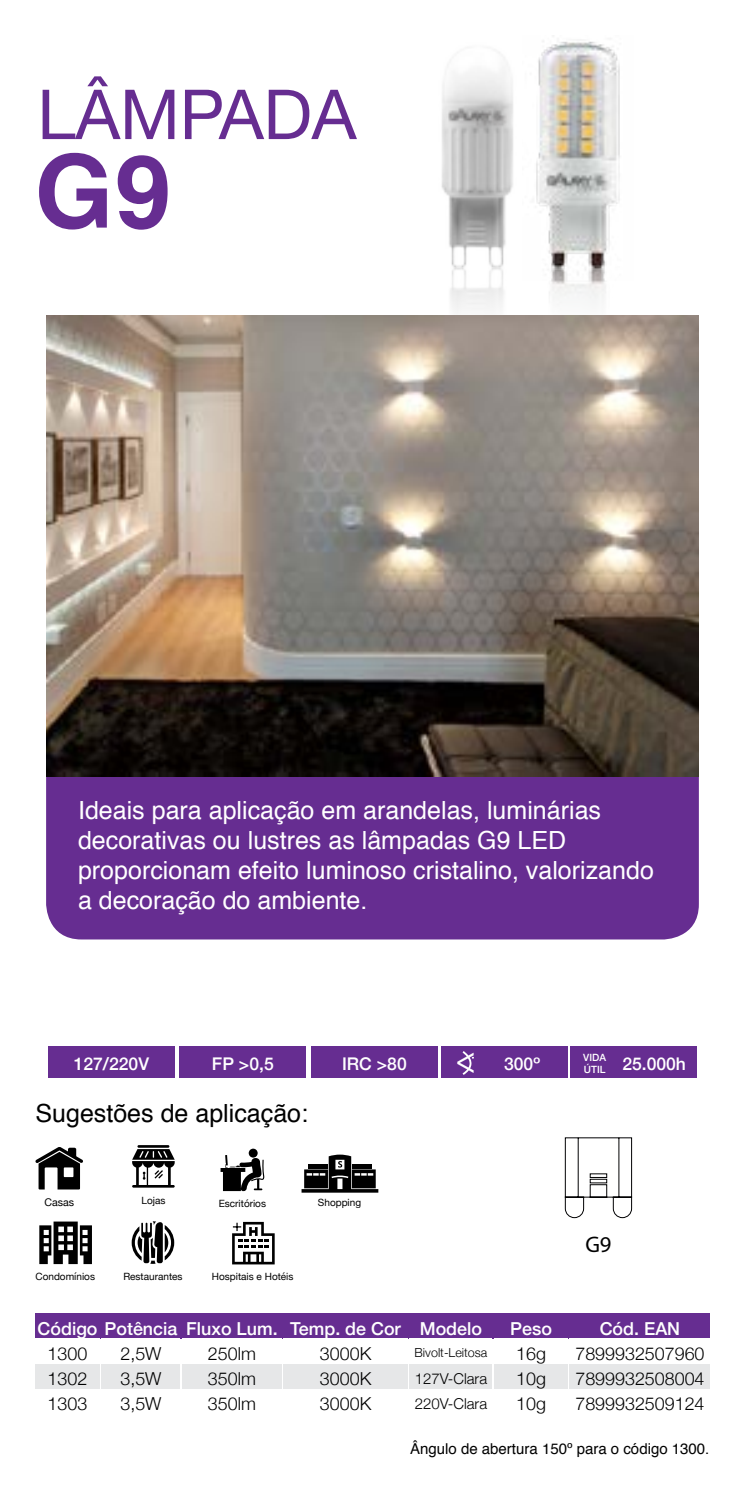
<style>
.page{position:relative;width:745px;height:1489px;background:#fff}
.page>*{position:absolute;margin:0;border:0;box-sizing:border-box;transform-origin:0 0}
.t1{font:700 101.25px "Helvetica";color:#662d91}
.t2{font:69px "Helvetica Neue";letter-spacing:-.005em;color:#662d91}
.t3{font:38.25px "Myriad Pro";color:#fff;scale:.92 1}
.t4{font:25px/30px "Helvetica";color:#fff}
.t5{font:25px "Helvetica";color:#000}
.t6{font:22.5px "Proxima Nova";color:#000}
.t7{font:300 17.75px "Helvetica Neue";color:#000}
.t8{font:500 17.75px "Helvetica Neue";color:#fff}
.t9{font:500 17.5px "Helvetica Neue";color:#fff}
.t10{font:15px "Helvetica";color:#000}
.t11{font:300 15px "Helvetica Neue";color:#000}
.t12{font:300 12.5px "Helvetica Neue";color:#000}
.t13{font:10.5px "Helvetica Neue";color:#000}
.t14{font:10px "Helvetica Neue";color:#000}
.t15{font:500 10px "Helvetica Neue";color:#fff}
</style>
<div class="page">
<div style="left:48px;top:1045px;width:127px;height:32px;background:#662d91"></div>
<div style="left:179px;top:1045px;width:127px;height:32px;background:#662d91"></div>
<div style="left:311px;top:1045px;width:126px;height:32px;background:#662d91"></div>
<div style="left:440px;top:1045px;width:127px;height:32px;background:#662d91"></div>
<div style="left:570px;top:1045px;width:126px;height:32px;background:#662d91"></div>
<svg style="left:462px;top:1051px;width:12px;height:24px"></svg>
<div style="left:36px;top:1313px;width:673px;height:25px;background:#662d91"></div>
<svg style="left:564px;top:1137px;width:67px;height:80px"></svg>
<svg style="left:301px;top:1154px;width:77px;height:38px"></svg>
<div style="left:46px;top:721px;width:652px;height:218px;background:#662d91;border-radius:35px"></div>
<img style="left:441px;top:52px;width:72px;height:208px">
<img style="left:450px;top:260px;width:54px;height:53px">
<img style="left:536px;top:35px;width:84px;height:219px">
<img style="left:549px;top:254px;width:57px;height:47px">
<img style="left:46px;top:315px;width:652px;height:461px">
<div style="left:569px;top:1363px;width:140px;height:25px;background:#e6e7e8"></div>
<div style="left:101px;top:1363px;width:79px;height:25px;background:#e6e7e8"></div>
<div style="left:494px;top:1363px;width:73px;height:25px;background:#e6e7e8"></div>
<div style="left:409px;top:1363px;width:83px;height:25px;background:#e6e7e8"></div>
<div style="left:182px;top:1363px;width:99px;height:25px;background:#e6e7e8"></div>
<div style="left:283px;top:1363px;width:124px;height:25px;background:#e6e7e8"></div>
<div style="left:35px;top:1363px;width:64px;height:25px;background:#e6e7e8"></div>
<svg style="left:35px;top:1147px;width:48px;height:42px"></svg>
<svg style="left:132px;top:1145px;width:43px;height:42px"></svg>
<svg style="left:220px;top:1148px;width:44px;height:43px"></svg>
<svg style="left:39px;top:1221px;width:53px;height:42px"></svg>
<svg style="left:132px;top:1221px;width:42px;height:42px"></svg>
<svg style="left:232px;top:1221px;width:42px;height:43px"></svg>
<h2 class="t2" style="left:37px;top:65px;width:320px">LÂMPADA</h2>
<h1 class="t1" style="left:35px;top:110px;width:138px">G9</h1>
<p class="t4" style="left:78px;top:796px;width:577px">Ideais para aplicação em arandelas, luminárias decorativas ou lustres as lâmpadas G9 LED proporcionam efeito luminoso cristalino, valorizando a decoração do ambiente.</p>
<h3 class="t3" style="left:454px;top:1036px;width:24px">&lt;</h3>
<p class="t15" style="left:583px;top:1061px;width:23px">ÚTIL</p>
<p class="t15" style="left:583px;top:1049px;width:24px">VIDA</p>
<p class="t9" style="left:74px;top:1050px;width:77px">127/220V</p>
<p class="t9" style="left:212px;top:1050px;width:63px">FP &gt;0,5</p>
<p class="t9" style="left:342px;top:1050px;width:66px">IRC &gt;80</p>
<p class="t9" style="left:504px;top:1050px;width:37px">300º</p>
<p class="t9" style="left:622px;top:1050px;width:65px">25.000h</p>
<p class="t5" style="left:35px;top:1094px;width:274px">Sugestões de aplicação:</p>
<p class="t13" style="left:44px;top:1194px;width:31px">Casas</p>
<p class="t14" style="left:141px;top:1192px;width:25px">Lojas</p>
<p class="t14" style="left:219px;top:1196px;width:49px">Escritórios</p>
<p class="t14" style="left:318px;top:1194px;width:45px">Shopping</p>
<p class="t14" style="left:35px;top:1268px;width:61px">Condomínios</p>
<p class="t14" style="left:123px;top:1268px;width:61px">Restaurantes</p>
<p class="t14" style="left:212px;top:1268px;width:83px">Hospitais e Hotéis</p>
<p class="t6" style="left:585px;top:1230px;width:28px">G9</p>
<p class="t8" style="left:38px;top:1314px;width:445px">Código Potência Fluxo Lum. Temp. de Cor Modelo</p>
<p class="t8" style="left:510px;top:1314px;width:43px">Peso</p>
<p class="t8" style="left:599px;top:1314px;width:82px">Cód. EAN</p>
<p class="t7" style="left:48px;top:1339px;width:41px">1300</p>
<p class="t7" style="left:48px;top:1389px;width:41px">1303</p>
<p class="t7" style="left:48px;top:1364px;width:41px">1302</p>
<p class="t7" style="left:120px;top:1339px;width:43px">2,5W</p>
<p class="t7" style="left:120px;top:1389px;width:43px">3,5W</p>
<p class="t7" style="left:120px;top:1364px;width:43px">3,5W</p>
<p class="t7" style="left:208px;top:1339px;width:49px">250lm</p>
<p class="t7" style="left:208px;top:1389px;width:49px">350lm</p>
<p class="t7" style="left:208px;top:1364px;width:49px">350lm</p>
<p class="t7" style="left:320px;top:1339px;width:53px">3000K</p>
<p class="t7" style="left:320px;top:1389px;width:53px">3000K</p>
<p class="t7" style="left:320px;top:1364px;width:53px">3000K</p>
<p class="t12" style="left:414px;top:1342px;width:74px">Bivolt-Leitosa</p>
<p class="t11" style="left:414px;top:1366px;width:74px">127V-Clara</p>
<p class="t11" style="left:414px;top:1391px;width:74px">220V-Clara</p>
<p class="t7" style="left:516px;top:1339px;width:31px">16g</p>
<p class="t7" style="left:516px;top:1389px;width:31px">10g</p>
<p class="t7" style="left:516px;top:1364px;width:31px">10g</p>
<p class="t7" style="left:575px;top:1339px;width:131px">7899932507960</p>
<p class="t7" style="left:575px;top:1389px;width:131px">7899932509124</p>
<p class="t7" style="left:575px;top:1364px;width:131px">7899932508004</p>
<p class="t10" style="left:410px;top:1436px;width:300px">Ângulo de abertura 150º para o código 1300.</p>
</div>
